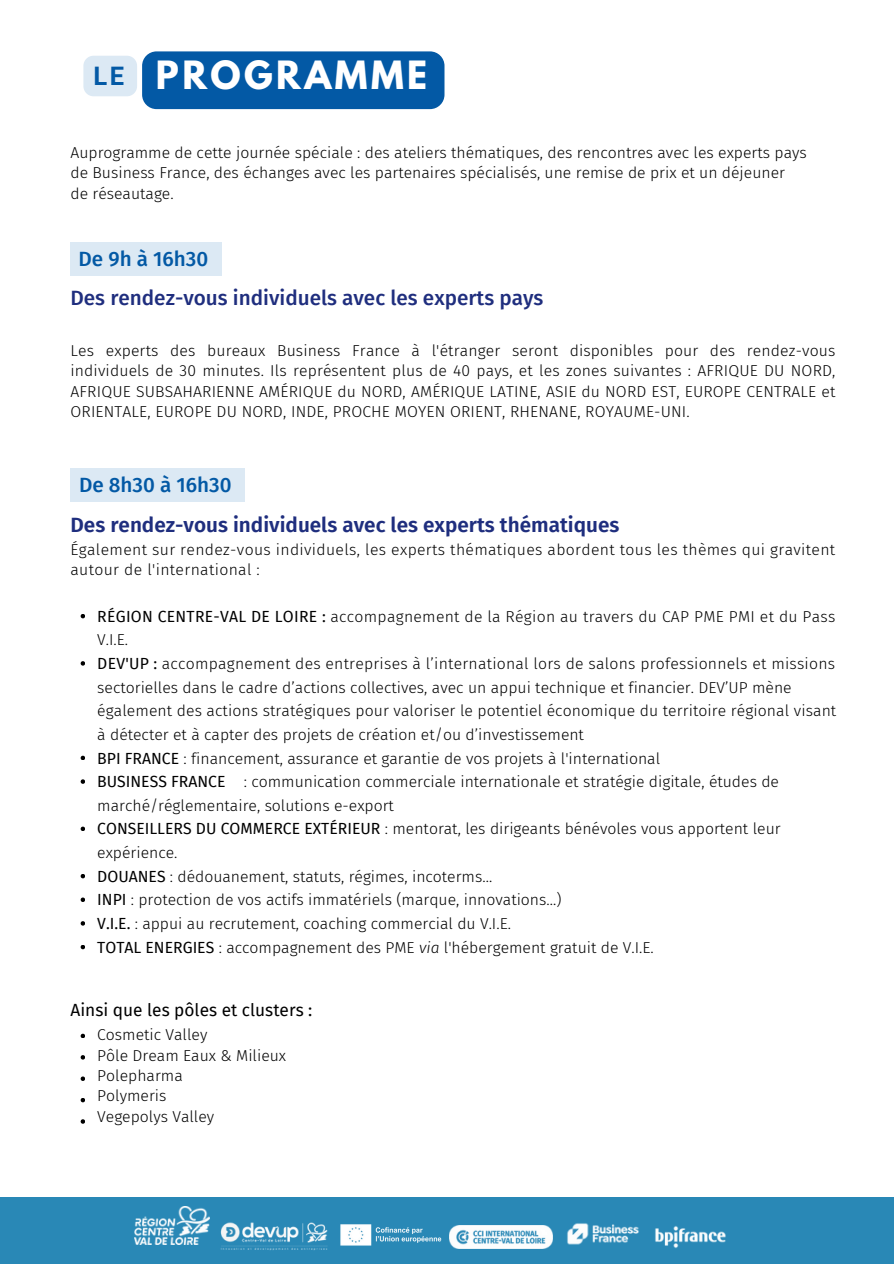
<style>
.page{position:relative;width:894px;height:1264px;background:#fff}
.page>*{position:absolute;margin:0;border:0;box-sizing:border-box;transform-origin:0 0}
.t1{font:700 34.5px "League Spartan";letter-spacing:.1em;color:#fff}
.t2{font:700 25.5px "Roboto";color:#0359a5}
.t3{font:600 20.7px "Fira Sans";color:#1f2e7e}
.t4{font:500 20.7px "Fira Sans";color:#1f2e7e}
.t5{font:500 20.7px "Fira Sans";color:#0359a5}
.t6{font:17.25px "Fira Sans";color:#000}
.t7{font:300 15.75px/20.2px "Fira Sans";color:#000}
.t8{font:300 15.75px/20.2px "Fira Sans";letter-spacing:.02em;color:#000}
.t9{font:15.75px "Fira Sans";color:#000}
.s1{font-weight:400}
.s2{font-style:italic}
</style>
<div class="page">
<div style="left:0;top:1197px;width:893px;height:66px;background:#2988b6"></div>
<svg style="left:81px;top:614px;width:4px;height:4px"></svg>
<svg style="left:81px;top:661px;width:4px;height:4px"></svg>
<svg style="left:81px;top:755px;width:4px;height:5px"></svg>
<svg style="left:81px;top:779px;width:4px;height:4px"></svg>
<svg style="left:81px;top:826px;width:4px;height:5px"></svg>
<svg style="left:81px;top:874px;width:4px;height:4px"></svg>
<svg style="left:81px;top:897px;width:4px;height:5px"></svg>
<svg style="left:81px;top:921px;width:4px;height:4px"></svg>
<svg style="left:81px;top:945px;width:4px;height:4px"></svg>
<svg style="left:81px;top:1033px;width:4px;height:5px"></svg>
<svg style="left:81px;top:1055px;width:4px;height:4px"></svg>
<svg style="left:81px;top:1076px;width:4px;height:4px"></svg>
<svg style="left:81px;top:1098px;width:4px;height:4px"></svg>
<svg style="left:81px;top:1119px;width:4px;height:4px"></svg>
<img style="left:449px;top:1225px;width:103px;height:23px">
<img style="left:135px;top:1206px;width:74px;height:38px">
<img style="left:220px;top:1222px;width:108px;height:29px">
<img style="left:340px;top:1224px;width:102px;height:22px">
<img style="left:567px;top:1223px;width:72px;height:22px">
<img style="left:655px;top:1226px;width:71px;height:22px">
<div style="left:70px;top:242px;width:152px;height:33px;background:#dce9f4"></div>
<div style="left:71px;top:468px;width:174px;height:33px;background:#dce9f4"></div>
<div style="left:142px;top:51px;width:302px;height:58px;background:#0359a5;border-radius:14px"></div>
<div style="left:83px;top:56px;width:54px;height:40px;background:#dce9f4;border-radius:10px"></div>
<p class="t2" style="left:94px;top:61px;width:32px">LE</p>
<p class="t1" style="left:156px;top:58px;width:273px">PROGRAMME</p>
<p class="t7" style="left:70px;top:143px;width:737px">Auprogramme de cette journée spéciale : des ateliers thématiques, des rencontres avec les experts pays de Business France, des échanges avec les partenaires spécialisés, une remise de prix et un déjeuner<br>de réseautage.</p>
<p class="t5" style="left:78px;top:247px;width:131px">De 9h à 16h30</p>
<h3 class="t4" style="left:70px;top:286px;width:474px">Des rendez-vous individuels avec les experts pays</h3>
<p class="t7" style="left:70px;top:341px;width:766px;text-align:justify">Les experts des bureaux Business France à l'étranger seront disponibles pour des rendez-vous individuels de 30 minutes. Ils représentent plus de 40 pays, et les zones suivantes : AFRIQUE DU NORD, AFRIQUE SUBSAHARIENNE AMÉRIQUE du NORD, AMÉRIQUE LATINE, ASIE du NORD EST, EUROPE CENTRALE et ORIENTALE, EUROPE DU NORD, INDE, PROCHE MOYEN ORIENT, RHENANE, ROYAUME-UNI.</p>
<p class="t5" style="left:79px;top:473px;width:154px">De 8h30 à 16h30</p>
<p class="t3" style="left:70px;top:513px;width:550px">Des rendez-vous individuels avec les experts thématiques</p>
<p class="t8" style="left:70px;top:539px;width:766px">Également sur rendez-vous individuels, les experts thématiques abordent tous les thèmes qui gravitent autour de l'international :</p>
<p class="t8" style="left:97px;top:606px;width:739px"><span class="s1">RÉGION CENTRE-VAL DE LOIRE :</span> accompagnement de la Région au travers du CAP PME PMI et du Pass</p>
<p class="t7" style="left:97px;top:630px;width:32px">V.I.E.</p>
<p class="t7" style="left:97px;top:653px;width:739px"><span class="s1">DEV'UP :</span> accompagnement des entreprises à l’international lors de salons professionnels et missions</p>
<p class="t7" style="left:97px;top:677px;width:695px">sectorielles dans le cadre d’actions collectives, avec un appui technique et financier. DEV’UP mène</p>
<p class="t7" style="left:97px;top:701px;width:740px">également des actions stratégiques pour valoriser le potentiel économique du territoire régional visant</p>
<h4 class="t7" style="left:97px;top:724px;width:488px">à détecter et à capter des projets de création et/ou d’investissement</h4>
<p class="t7" style="left:97px;top:748px;width:564px"><span class="s1">BPI FRANCE</span> : financement, assurance et garantie de vos projets à l'international</p>
<p class="t9" style="left:97px;top:772px;width:130px">BUSINESS FRANCE</p>
<p class="t7" style="left:244px;top:771px;width:536px">: communication commerciale internationale et stratégie digitale, études de</p>
<p class="t7" style="left:97px;top:795px;width:298px">marché/réglementaire, solutions e-export</p>
<p class="t7" style="left:97px;top:819px;width:684px"><span class="s1">CONSEILLERS DU COMMERCE EXTÉRIEUR</span> : mentorat, les dirigeants bénévoles vous apportent leur</p>
<p class="t7" style="left:97px;top:842px;width:82px">expérience.</p>
<p class="t7" style="left:97px;top:866px;width:396px"><span class="s1">DOUANES</span> : dédouanement, statuts, régimes, incoterms…</p>
<p class="t7" style="left:97px;top:890px;width:465px"><span class="s1">INPI</span> : protection de vos actifs immatériels (marque, innovations…)</p>
<p class="t7" style="left:97px;top:913px;width:415px"><span class="s1">V.I.E.</span> : appui au recrutement, coaching commercial du V.I.E.</p>
<p class="t7" style="left:97px;top:937px;width:558px"><span class="s1">TOTAL ENERGIES</span> : accompagnement des PME <span class="s2">via</span> l'hébergement gratuit de V.I.E.</p>
<p class="t6" style="left:70px;top:1000px;width:243px">Ainsi que les pôles et clusters :</p>
<p class="t7" style="left:97px;top:1025px;width:190px">Cosmetic Valley<br>Pôle Dream Eaux &amp; Milieux<br>Polepharma<br>Polymeris<br>Vegepolys Valley</p>
</div>
